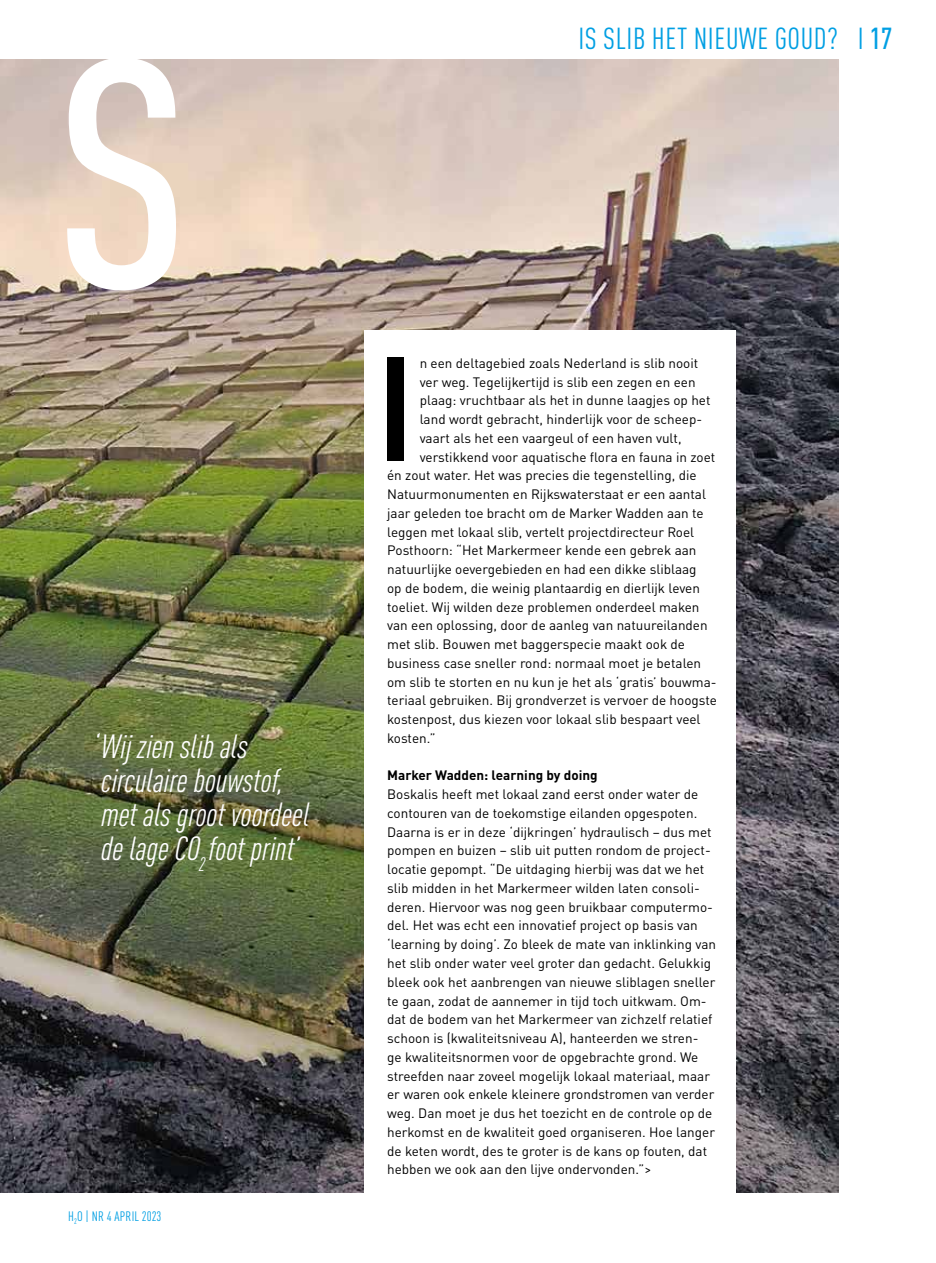
<style>
.page{position:relative;width:936px;height:1263px;background:#fff}
.page>*{position:absolute;margin:0;border:0;box-sizing:border-box;transform-origin:0 0}
.t1{font:500 condensed 321px "DIN Pro";color:#fff}
.t2{font:700 condensed 145.8px "DIN Pro";color:#000}
.t3{font:italic condensed 33px/33.9px "DIN Pro";color:#fff}
.t4{font:condensed 30px "DIN Pro";letter-spacing:.02em;color:#009fe3}
.t5{font:13.5px/18.8px "DIN Pro";color:#000}
.t6{font:700 13.5px "DIN Pro";color:#000}
.t7{font:condensed 13.5px "DIN Pro";letter-spacing:.02em;color:#009fe3}
.s1{font-weight:500}
</style>
<div class="page">
<img style="left:0;top:60px;width:838px;height:1133px">
<div style="left:364px;top:330px;width:372px;height:891px;background:#fff"></div>
<h1 class="t1" style="left:55px;top:-63px;width:136px">S</h1>
<h3 class="t3" style="left:93px;top:727px;width:218px">‘Wij zien slib als circulaire bouwstof, met als groot voordeel de lage CO<sub>2</sub> foot print’</h3>
<p class="t7" style="left:68px;top:1207px;width:95px">H<sub>2</sub>O | NR 4 APRIL 2023</p>
<h3 class="t4" style="left:578px;top:17px;width:316px">IS SLIB HET NIEUWE GOUD? I <span class="s1">17</span></h3>
<h2 class="t2" style="left:378px;top:299px;width:35px">I</h2>
<p class="t5" style="left:419px;top:352px;width:280px">n een deltagebied zoals Nederland is slib nooit</p>
<p class="t5" style="left:419px;top:371px;width:277px">ver weg. Tegelijkertijd is slib een zegen en een</p>
<p class="t5" style="left:419px;top:390px;width:292px">plaag: vruchtbaar als het in dunne laagjes op het</p>
<p class="t5" style="left:419px;top:409px;width:284px">land wordt gebracht, hinderlijk voor de scheep-</p>
<p class="t5" style="left:419px;top:427px;width:263px">vaart als het een vaargeul of een haven vult,</p>
<p class="t5" style="left:419px;top:446px;width:297px">verstikkend voor aquatische flora en fauna in zoet</p>
<p class="t5" style="left:387px;top:465px;width:311px">én zout water. Het was precies die tegenstelling, die</p>
<p class="t5" style="left:387px;top:484px;width:320px">Natuurmonumenten en Rijkswaterstaat er een aantal</p>
<p class="t5" style="left:387px;top:502px;width:318px">jaar geleden toe bracht om de Marker Wadden aan te</p>
<p class="t5" style="left:387px;top:521px;width:308px">leggen met lokaal slib, vertelt projectdirecteur Roel</p>
<p class="t5" style="left:387px;top:540px;width:311px">Posthoorn: “Het Markermeer kende een gebrek aan</p>
<p class="t5" style="left:387px;top:559px;width:311px">natuurlijke oevergebieden en had een dikke sliblaag</p>
<p class="t5" style="left:387px;top:577px;width:314px">op de bodem, die weinig plantaardig en dierlijk leven</p>
<p class="t5" style="left:387px;top:596px;width:314px">toeliet. Wij wilden deze problemen onderdeel maken</p>
<p class="t5" style="left:387px;top:615px;width:322px">van een oplossing, door de aanleg van natuureilanden</p>
<p class="t5" style="left:387px;top:634px;width:299px">met slib. Bouwen met baggerspecie maakt ook de</p>
<p class="t5" style="left:387px;top:652px;width:315px">business case sneller rond: normaal moet je betalen</p>
<p class="t5" style="left:387px;top:671px;width:331px">om slib te storten en nu kun je het als ‘gratis’ bouwma-</p>
<p class="t5" style="left:387px;top:690px;width:331px">teriaal gebruiken. Bij grondverzet is vervoer de hoogste</p>
<p class="t5" style="left:387px;top:709px;width:315px">kostenpost, dus kiezen voor lokaal slib bespaart veel</p>
<p class="t5" style="left:387px;top:727px;width:50px">kosten.”</p>
<p class="t6" style="left:387px;top:764px;width:212px">Marker Wadden: learning by doing</p>
<p class="t5" style="left:387px;top:784px;width:330px">Boskalis heeft met lokaal zand eerst onder water de contouren van de toekomstige eilanden opgespoten.<br>Daarna is er in deze ‘dijkringen’ hydraulisch – dus met pompen en buizen – slib uit putten rondom de project&shy;locatie gepompt. “De uitdaging hierbij was dat we het slib midden in het Markermeer wilden laten consoli&shy;deren. Hiervoor was nog geen bruikbaar computermo&shy;del. Het was echt een innovatief project op basis van ‘learning by doing’. Zo bleek de mate van inklinking van het slib onder water veel groter dan gedacht. Gelukkig bleek ook het aanbrengen van nieuwe sliblagen sneller te gaan, zodat de aannemer in tijd toch uitkwam. Om&shy;dat de bodem van het Markermeer van zichzelf relatief schoon is (kwaliteitsniveau A), hanteerden we stren&shy;ge kwaliteitsnormen voor de opgebrachte grond. We streefden naar zoveel mogelijk lokaal materiaal, maar er waren ook enkele kleinere grondstromen van verder weg. Dan moet je dus het toezicht en de controle op de herkomst en de kwaliteit goed organiseren. Hoe langer de keten wordt, des te groter is de kans op fouten, dat hebben we ook aan den lijve ondervonden.”&gt;</p>
</div>
